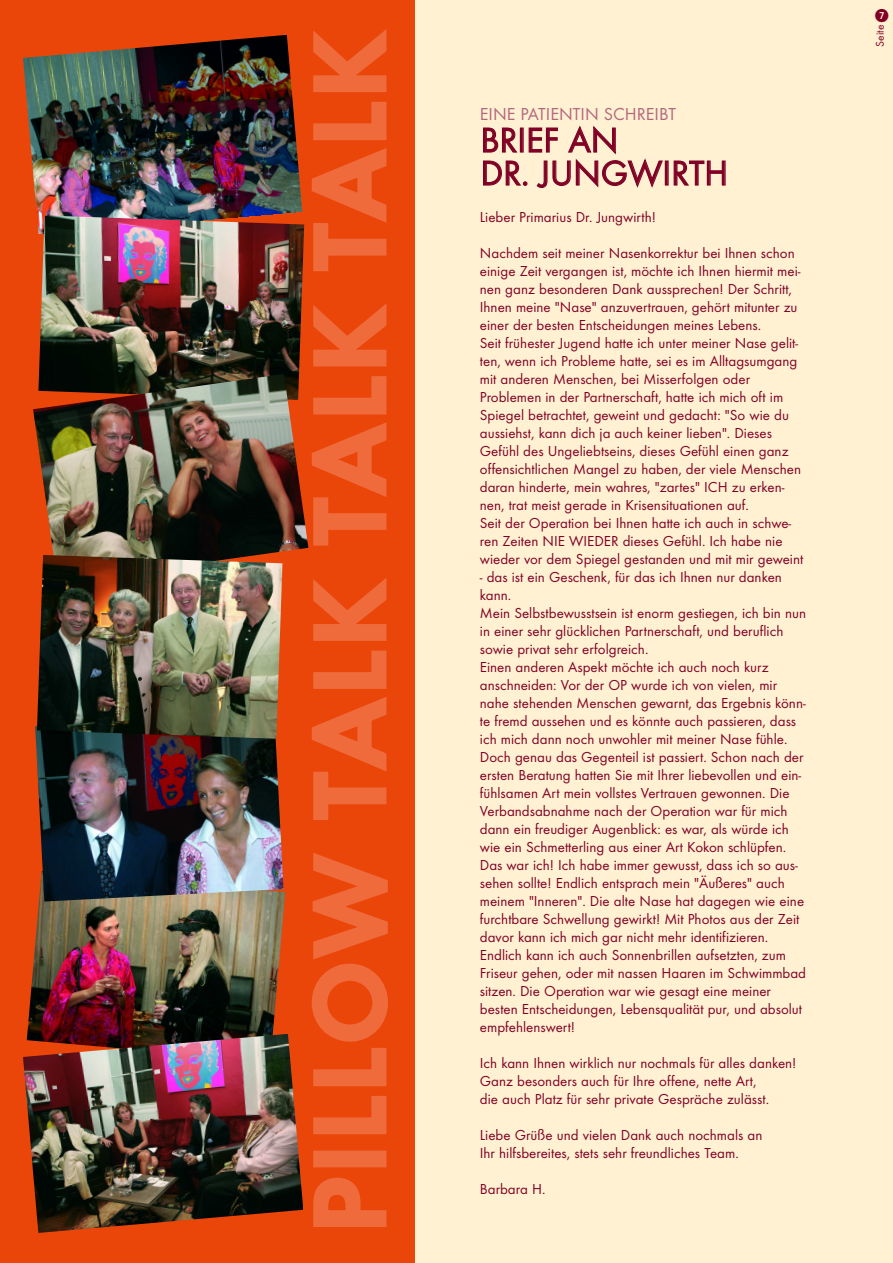
<style>
.page{position:relative;width:893px;height:1263px;background:#fff}
.page>*{position:absolute;margin:0;border:0;box-sizing:border-box;transform-origin:0 0}
.t1{font:600 105px "Futura T";letter-spacing:.03em;color:#ef6b3b}
.t2{font:36px/33px "Futura T";letter-spacing:-.005em;color:#800125}
.t3{font:18px "Futura T";color:#b3667c}
.t4{font:15px/18px "Futura T";color:#800125}
.t5{font:11.55px "Futura T";color:#800125}
</style>
<div class="page">
<div style="left:0;top:0;width:415px;height:1263px;background:#eb460a"></div>
<img style="left:23px;top:35px;width:279px;height:193px">
<img style="left:27px;top:881px;width:258px;height:153px">
<img style="left:38px;top:215px;width:266px;height:159px">
<img style="left:35px;top:726px;width:248px;height:175px">
<img style="left:33px;top:374px;width:275px;height:201px">
<img style="left:37px;top:555px;width:245px;height:184px">
<img style="left:23px;top:1034px;width:280px;height:199px">
<div style="left:415px;top:0;width:478px;height:1263px;background:#fff1d2"></div>
<h1 class="t1" style="left:287px;top:1233px;width:1203px;rotate:-90deg">PILLOW TALK TALK TALK</h1>
<p class="t3" style="left:480px;top:103px;width:198px">EINE PATIENTIN SCHREIBT</p>
<h2 class="t2" style="left:480px;top:123px;width:249px">BRIEF AN<br>DR. JUNGWIRTH</h2>
<p class="t4" style="left:480px;top:207px;width:178px">Lieber Primarius Dr. Jungwirth!</p>
<p class="t4" style="left:480px;top:243px;width:325px">Nachdem seit meiner Nasenkorrektur bei Ihnen schon einige Zeit vergangen ist, möchte ich Ihnen hiermit mei&shy;nen ganz besonderen Dank aussprechen! Der Schritt, Ihnen meine "Nase" anzuvertrauen, gehört mitunter zu einer der besten Entscheidungen meines Lebens.<br>Seit frühester Jugend hatte ich unter meiner Nase gelit&shy;ten, wenn ich Probleme hatte, sei es im Alltagsumgang mit anderen Menschen, bei Misserfolgen oder Problemen in der Partnerschaft, hatte ich mich oft im Spiegel betrachtet, geweint und gedacht: "So wie du aussiehst, kann dich ja auch keiner lieben". Dieses Gefühl des Ungeliebtseins, dieses Gefühl einen ganz offensichtlichen Mangel zu haben, der viele Menschen daran hinderte, mein wahres, "zartes" ICH zu erken&shy;nen, trat meist gerade in Krisensituationen auf.<br>Seit der Operation bei Ihnen hatte ich auch in schwe&shy;ren Zeiten NIE WIEDER dieses Gefühl. Ich habe nie wieder vor dem Spiegel gestanden und mit mir geweint</p>
<p class="t4" style="left:480px;top:567px;width:328px">- das ist ein Geschenk, für das ich Ihnen nur danken kann.<br>Mein Selbstbewusstsein ist enorm gestiegen, ich bin nun in einer sehr glücklichen Partnerschaft, und beruflich sowie privat sehr erfolgreich.<br>Einen anderen Aspekt möchte ich auch noch kurz anschneiden: Vor der OP wurde ich von vielen, mir nahe stehenden Menschen gewarnt, das Ergebnis könn&shy;te fremd aussehen und es könnte auch passieren, dass ich mich dann noch unwohler mit meiner Nase fühle.<br>Doch genau das Gegenteil ist passiert. Schon nach der ersten Beratung hatten Sie mit Ihrer liebevollen und ein&shy;fühlsamen Art mein vollstes Vertrauen gewonnen. Die Verbandsabnahme nach der Operation war für mich dann ein freudiger Augenblick: es war, als würde ich wie ein Schmetterling aus einer Art Kokon schlüpfen.<br>Das war ich! Ich habe immer gewusst, dass ich so aus&shy;sehen sollte! Endlich entsprach mein "Äußeres" auch meinem "Inneren". Die alte Nase hat dagegen wie eine furchtbare Schwellung gewirkt! Mit Photos aus der Zeit davor kann ich mich gar nicht mehr identifizieren.<br>Endlich kann ich auch Sonnenbrillen aufsetzten, zum Friseur gehen, oder mit nassen Haaren im Schwimmbad sitzen. Die Operation war wie gesagt eine meiner besten Entscheidungen, Lebensqualität pur, und absolut empfehlenswert!</p>
<p class="t4" style="left:480px;top:1053px;width:318px">Ich kann Ihnen wirklich nur nochmals für alles danken!<br>Ganz besonders auch für Ihre offene, nette Art,<br>die auch Platz für sehr private Gespräche zulässt.</p>
<p class="t4" style="left:480px;top:1125px;width:284px">Liebe Grüße und vielen Dank auch nochmals an<br>Ihr hilfsbereites, stets sehr freundliches Team.</p>
<p class="t4" style="left:480px;top:1179px;width:67px">Barbara H.</p>
<p class="t5" style="left:873px;top:47px;width:24px;rotate:-90deg">Seite</p>
</div>
